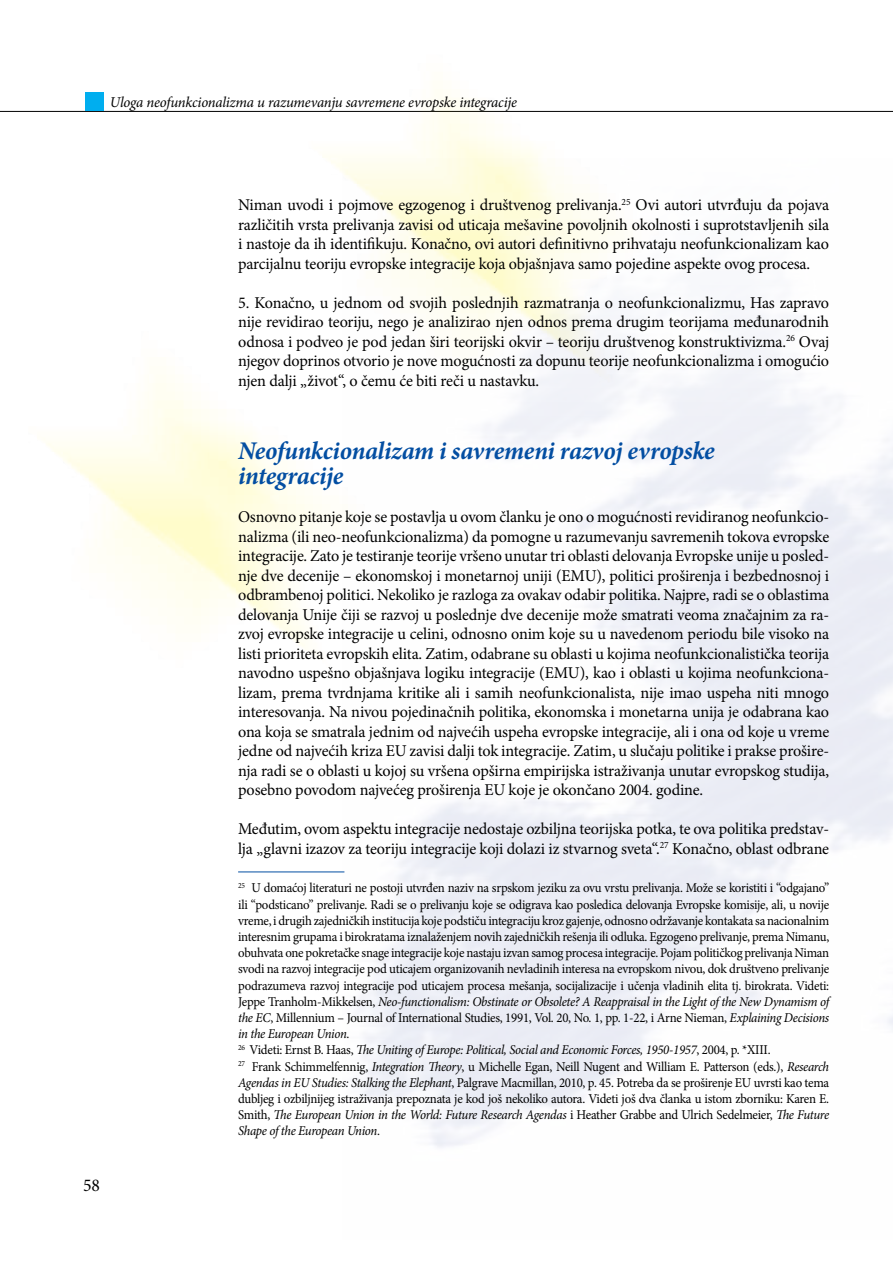
<style>
.page{position:relative;width:893px;height:1263px;background:#fff}
.page>*{position:absolute;margin:0;border:0;box-sizing:border-box;transform-origin:0 0}
.t1{font:italic 700 25.5px/25.5px "Minion Pro";letter-spacing:-.015em;color:#034ea2}
.t2{font:18px "Minion Pro";color:#000}
.t3{font:16.5px/19.5px "Minion Pro";letter-spacing:-.01em;color:#000;text-align:justify}
.t4{font:italic 15px "Minion Pro";letter-spacing:-.015em;color:#000}
.t5{font:13.5px/16.2px "Minion Pro";letter-spacing:-.02em;color:#000;scale:.95 1}
.s1{font-style:italic}
</style>
<div class="page">
<hr style="left:0;top:111px;width:893px;height:1px;background:#000">
<img style="left:0;top:63px;width:709px;height:668px">
<div style="left:85px;top:93px;width:19px;height:18px;background:#00aeef"></div>
<hr style="left:238px;top:871px;width:106px;height:1px;background:#034ea2">
<p class="t4" style="left:110px;top:92px;width:409px">Uloga neofunkcionalizma u razumevanju savremene evropske integracije</p>
<p class="t2" style="left:83px;top:1173px;width:18px">58</p>
<p class="t3" style="left:238px;top:195px;width:593px">Niman uvodi i pojmove egzogenog i društvenog prelivanja.<sup>25</sup> Ovi autori utvrđuju da pojava različitih vrsta prelivanja zavisi od uticaja mešavine povoljnih okolnosti i suprotstavljenih sila i nastoje da ih identifikuju. Konačno, ovi autori definitivno prihvataju neofunkcionalizam kao parcijalnu teoriju evropske integracije koja objašnjava samo pojedine aspekte ovog procesa.</p>
<p class="t3" style="left:238px;top:293px;width:593px">5. Konačno, u jednom od svojih poslednjih razmatranja o neofunkcionalizmu, Has zapravo nije revidirao teoriju, nego je analizirao njen odnos prema drugim teorijama međunarodnih odnosa i podveo je pod jedan širi teorijski okvir – teoriju društvenog konstruktivizma.<sup>26</sup> Ovaj njegov doprinos otvorio je nove mogućnosti za dopunu teorije neofunkcionalizma i omogućio njen dalji „život“, o čemu će biti reči u nastavku.</p>
<h1 class="t1" style="left:238px;top:437px;width:478px">Neofunkcionalizam i savremeni razvoj evropske integracije</h1>
<p class="t3" style="left:238px;top:507px;width:593px">Osnovno pitanje koje se postavlja u ovom članku je ono o mogućnosti revidiranog neofunkcio&shy;nalizma (ili neo-neofunkcionalizma) da pomogne u razumevanju savremenih tokova evropske integracije. Zato je testiranje teorije vršeno unutar tri oblasti delovanja Evropske unije u posled&shy;nje dve decenije – ekonomskoj i monetarnoj uniji (EMU), politici proširenja i bezbednosnoj i odbrambenoj politici. Nekoliko je razloga za ovakav odabir politika. Najpre, radi se o oblastima delovanja Unije čiji se razvoj u poslednje dve decenije može smatrati veoma značajnim za ra&shy;zvoj evropske integracije u celini, odnosno onim koje su u navedenom periodu bile visoko na listi prioriteta evropskih elita. Zatim, odabrane su oblasti u kojima neofunkcionalistička teorija navodno uspešno objašnjava logiku integracije (EMU), kao i oblasti u kojima neofunkciona&shy;lizam, prema tvrdnjama kritike ali i samih neofunkcionalista, nije imao uspeha niti mnogo interesovanja. Na nivou pojedinačnih politika, ekonomska i monetarna unija je odabrana kao ona koja se smatrala jednim od najvećih uspeha evropske integracije, ali i ona od koje u vreme jedne od najvećih kriza EU zavisi dalji tok integracije. Zatim, u slučaju politike i prakse prošire&shy;nja radi se o oblasti u kojoj su vršena opširna empirijska istraživanja unutar evropskog studija, posebno povodom najvećeg proširenja EU koje je okončano 2004. godine.</p>
<p class="t3" style="left:238px;top:819px;width:593px">Međutim, ovom aspektu integracije nedostaje ozbiljna teorijska potka, te ova politika predstav&shy;lja „glavni izazov za teoriju integracije koji dolazi iz stvarnog sveta“.<sup>27</sup> Konačno, oblast odbrane</p>
<p class="t5" style="left:238px;top:880px;width:624px"><sup>25</sup> U domaćoj literaturi ne postoji utvrđen naziv na srpskom jeziku za ovu vrstu prelivanja. Može se koristiti i “odgajano” ili “podsticano” prelivanje. Radi se o prelivanju koje se odigrava kao posledica delovanja Evropske komisije, ali, u novije vreme, i drugih zajedničkih institucija koje podstiču integraciju kroz gajenje, odnosno održavanje kontakata sa nacionalnim interesnim grupama i birokratama iznalaženjem novih zajedničkih rešenja ili odluka. Egzogeno prelivanje, prema Nimanu, obuhvata one pokretačke snage integracije koje nastaju izvan samog procesa integracije. Pojam političkog prelivanja Niman svodi na razvoj integracije pod uticajem organizovanih nevladinih interesa na evropskom nivou, dok društveno prelivanje podrazumeva razvoj integracije pod uticajem procesa mešanja, socijalizacije i učenja vladinih elita tj. birokrata. Videti:<br>Jeppe Tranholm-Mikkelsen, <span class="s1">Neo-functionalism: Obstinate or Obsolete? A Reappraisal in the Light of the New Dynamism of the EC</span>, Millennium – Journal of International Studies, 1991, Vol. 20, No. 1, pp. 1-22, i Arne Nieman, <span class="s1">Explaining Decisions in the European Union</span>.<br><sup>26</sup> Videti: Ernst B. Haas, <span class="s1">The Uniting of Europe: Political, Social and Economic Forces, 1950-1957</span>, 2004, p. *XIII.<br><sup>27</sup> Frank Schimmelfennig, <span class="s1">Integration Theory</span>, u Michelle Egan, Neill Nugent and William E. Patterson (eds.), <span class="s1">Research Agendas in EU Studies: Stalking the Elephant</span>, Palgrave Macmillan, 2010, p. 45. Potreba da se proširenje EU uvrsti kao tema dubljeg i ozbiljnijeg istraživanja prepoznata je kod još nekoliko autora. Videti još dva članka u istom zborniku: Karen E.<br>Smith, <span class="s1">The European Union in the World: Future Research Agendas</span> i Heather Grabbe and Ulrich Sedelmeier, <span class="s1">The Future Shape of the European Union</span>.</p>
</div>
